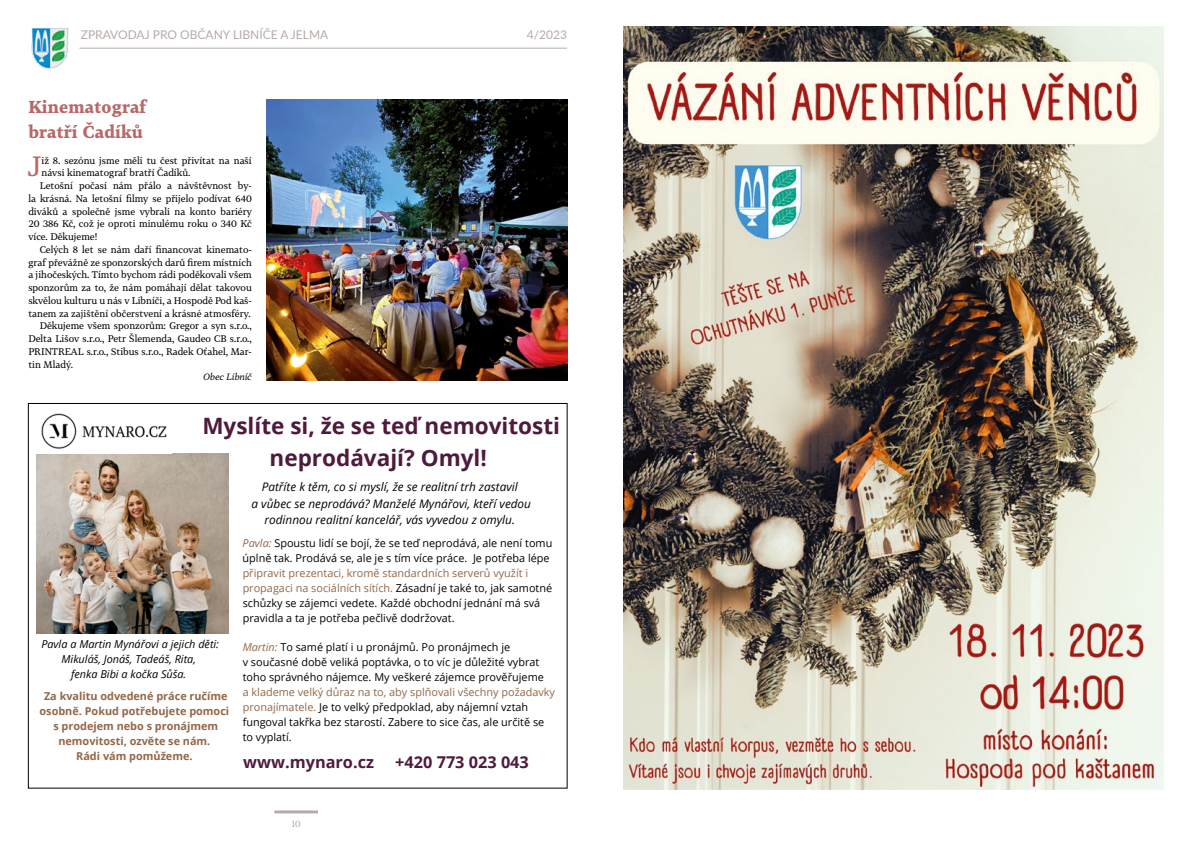
<style>
.page{position:relative;width:1191px;height:842px;background:#fff}
.page>*{position:absolute;margin:0;border:0;box-sizing:border-box;transform-origin:0 0}
.t1{font:27.5px "Tabac G3";color:#b76968}
.t2{font:700 22.5px/31.2px "Open Sans";color:#4e1a3d;text-align:center}
.t3{font:700 17px/25.5px "Tabac G3";letter-spacing:.01em;color:#b76968}
.t4{font:700 16.3px "Open Sans";color:#4e1a3d}
.t5{font:12px "Lato";color:#b5aba8}
.t6{font:italic 11.8px/16.3px "Open Sans";color:#000;text-align:center}
.t7{font:10.9px/14.9px "Open Sans";color:#000}
.t8{font:700 10.9px/14.9px "Open Sans";color:#926748;text-align:center}
.t9{font:italic 10.9px/14.9px "Open Sans";color:#000;text-align:center}
.t10{font:9.5px "Tabac G3";color:#000}
.t11{font:italic 9px "Tabac G3";color:#000}
.t12{font:9px "Tabac G3";color:#b5aba8}
.s1{font-style:italic;color:#926748}
.s2{color:#926748}
</style>
<div class="page">
<hr style="left:274px;top:810px;width:44px;height:3px;background:#b5aba8">
<hr style="left:79px;top:48px;width:488px;height:1px;background:#b5aba8">
<img style="left:31px;top:28px;width:38px;height:40px">
<img style="left:37px;top:453px;width:191px;height:180px">
<img style="left:41px;top:413px;width:126px;height:36px">
<img style="left:266px;top:100px;width:301px;height:280px">
<img style="left:624px;top:26px;width:539px;height:763px">
<p class="t5" style="left:81px;top:27px;width:249px">ZPRAVODAJ PRO OBČANY LIBNÍČE A JELMA</p>
<p class="t5" style="left:527px;top:27px;width:42px">4/2023</p>
<h3 class="t3" style="left:28px;top:93px;width:120px">Kinematograf bratří Čadíků</h3>
<h1 class="t1" style="left:28px;top:149px;width:15px">J</h1>
<p class="t10" style="left:41px;top:154px;width:212px">iž 8. sezónu jsme měli tu čest přivítat na naší</p>
<p class="t10" style="left:41px;top:167px;width:150px">návsi kinematograf bratří Čadíků.</p>
<p class="t10" style="left:40px;top:180px;width:214px">Letošní počasí nám přálo a návštěvnost by-</p>
<p class="t10" style="left:28px;top:192px;width:225px">la krásná. Na letošní filmy se přijelo podívat 640</p>
<p class="t10" style="left:28px;top:205px;width:225px">diváků a společně jsme vybrali na konto bariéry</p>
<p class="t10" style="left:28px;top:218px;width:225px">20 386 Kč, což je oproti minulému roku o 340 Kč</p>
<p class="t10" style="left:28px;top:231px;width:71px">více. Děkujeme!</p>
<p class="t10" style="left:40px;top:243px;width:214px">Celých 8 let se nám daří financovat kinemato-</p>
<p class="t10" style="left:28px;top:256px;width:225px">graf převážně ze sponzorských darů firem místních</p>
<p class="t10" style="left:28px;top:269px;width:225px">a jihočeských. Tímto bychom rádi poděkovali všem</p>
<p class="t10" style="left:28px;top:282px;width:225px">sponzorům za to, že nám pomáhají dělat takovou</p>
<p class="t10" style="left:28px;top:294px;width:225px">skvělou kulturu u nás v Libníči, a Hospodě Pod kaš-</p>
<p class="t10" style="left:28px;top:307px;width:224px">tanem za zajištění občerstvení a krásné atmosféry.</p>
<p class="t10" style="left:40px;top:320px;width:214px">Děkujeme všem sponzorům: Gregor a syn s.r.o.,</p>
<p class="t10" style="left:28px;top:333px;width:225px">Delta Lišov s.r.o., Petr Šlemenda, Gaudeo CB s.r.o.,</p>
<p class="t10" style="left:28px;top:345px;width:225px">PRINTREAL s.r.o., Stibus s.r.o., Radek Oťahel, Mar-</p>
<p class="t10" style="left:28px;top:358px;width:46px">tin Mladý.</p>
<p class="t11" style="left:204px;top:371px;width:50px">Obec Libníč</p>
<h2 class="t2" style="left:202px;top:410px;width:359px">Myslíte si, že se teď nemovitosti neprodávají? Omyl!</h2>
<p class="t6" style="left:251px;top:479px;width:281px">Patříte k těm, co si myslí, že se realitní trh zastavil<br>a vůbec se neprodává? Manželé Mynářovi, kteří vedou rodinnou realitní kancelář, vás vyvedou z omylu.</p>
<p class="t7" style="left:243px;top:535px;width:311px"><span class="s1">Pavla:</span> Spoustu lidí se bojí, že se teď neprodává, ale není tomu úplně tak. Prodává se, ale je s tím více práce. Je potřeba lépe</p>
<p class="t7" style="left:243px;top:565px;width:311px"><span class="s2">připravit prezentaci, kromě standardních serverů využít i propagaci na sociálních sítích.</span> Zásadní je také to, jak samotné schůzky se zájemci vedete. Každé obchodní jednání má svá pravidla a ta je potřeba pečlivě dodržovat.</p>
<p class="t7" style="left:243px;top:640px;width:303px"><span class="s1">Martin:</span> To samé platí i u pronájmů. Po pronájmech je<br>v současné době veliká poptávka, o to víc je důležité vybrat toho správného nájemce. My veškeré zájemce prověřujeme</p>
<p class="t7" style="left:243px;top:684px;width:314px"><span class="s2">a klademe velký důraz na to, aby splňovali všechny požadavky pronajímatele.</span> Je to velký předpoklad, aby nájemní vztah fungoval takřka bez starostí. Zabere to sice čas, ale určitě se to vyplatí.</p>
<p class="t9" style="left:41px;top:637px;width:179px">Pavla a Martin Mynářovi a jejich děti:<br>Mikuláš, Jonáš, Tadeáš, Rita,<br>fenka Bibi a kočka Sůša.</p>
<p class="t8" style="left:40px;top:689px;width:191px">Za kvalitu odvedené práce ručíme osobně. Pokud potřebujete pomoci s prodejem nebo s pronájmem nemovitosti, ozvěte se nám.<br>Rádi vám pomůžeme.</p>
<h3 class="t4" style="left:243px;top:751px;width:132px">www.mynaro.cz</h3>
<h3 class="t4" style="left:395px;top:751px;width:135px">+420 773 023 043</h3>
<p class="t12" style="left:292px;top:818px;width:10px">10</p>
</div>
